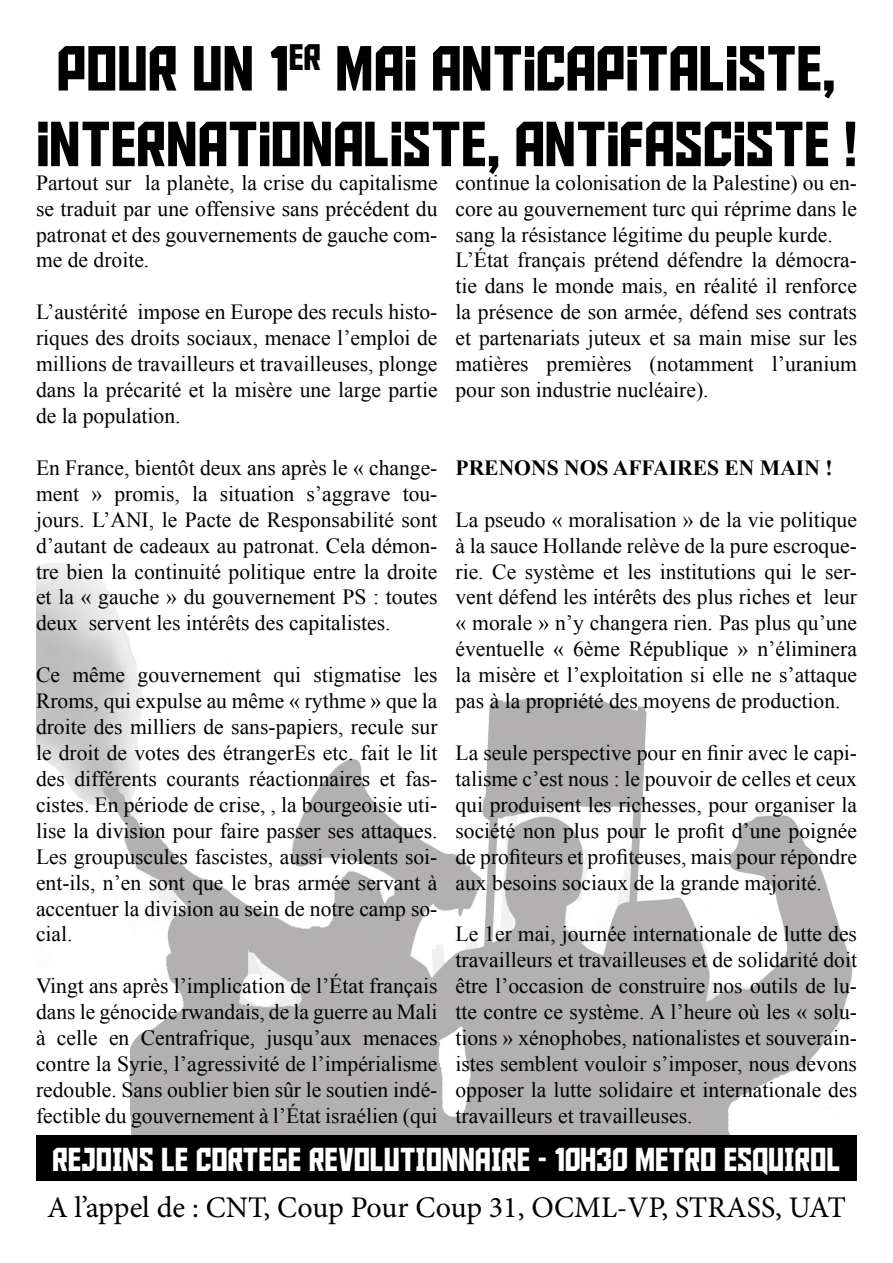
<style>
.page{position:relative;width:893px;height:1263px;background:#fff}
.page>*{position:absolute;margin:0;border:0;box-sizing:border-box;transform-origin:0 0}
.t1{font:63px/75.6px "Aldothe Apache";color:#000;text-align:center}
.t2{font:33px "Aldothe Apache";color:#fff}
.t3{font:30px "Minion Pro";color:#000}
.t4{font:21.6px/26px "Times New Roman";color:#000;text-align:justify}
.t5{font:700 21.6px "Times New Roman";color:#000}
</style>
<div class="page">
<img style="left:36px;top:563px;width:817px;height:572px">
<div style="left:36px;top:1135px;width:821px;height:46px;background:#000"></div>
<p class="t1" style="left:37px;top:30px;width:821px">POUR UN 1<sup>ER</sup> MAI ANTICAPITALISTE,<br>INTERNATIONALISTE, ANTIFASCISTE !</p>
<p class="t4" style="left:36px;top:169px;width:403px">Partout sur la planète, la crise du capitalisme se traduit par une offensive sans précédent du patronat et des gouvernements de gauche com&shy;me de droite.</p>
<p class="t4" style="left:36px;top:299px;width:403px">L’austérité impose en Europe des reculs histo&shy;riques des droits sociaux, menace l’emploi de millions de travailleurs et travailleuses, plonge dans la précarité et la misère une large partie de la population.</p>
<p class="t4" style="left:36px;top:454px;width:403px">En France, bientôt deux ans après le « change&shy;ment » promis, la situation s’aggrave tou&shy;jours. L’ANI, le Pacte de Responsabilité sont d’autant de cadeaux au patronat. Cela démon&shy;tre bien la continuité politique entre la droite et la « gauche » du gouvernement PS : toutes deux servent les intérêts des capitalistes.</p>
<p class="t4" style="left:36px;top:662px;width:403px">Ce même gouvernement qui stigmatise les Rroms, qui expulse au même « rythme » que la droite des milliers de sans-papiers, recule sur le droit de votes des étrangerEs etc. fait le lit des différents courants réactionnaires et fas&shy;cistes. En période de crise, , la bourgeoisie uti&shy;lise la division pour faire passer ses attaques.<br>Les groupuscules fascistes, aussi violents soi&shy;ent-ils, n’en sont que le bras armée servant à accentuer la division au sein de notre camp so&shy;cial.</p>
<p class="t4" style="left:36px;top:973px;width:403px">Vingt ans après l’implication de l’État français dans le génocide rwandais, de la guerre au Mali à celle en Centrafrique, jusqu’aux menaces contre la Syrie, l’agressivité de l’impérialisme redouble. Sans oublier bien sûr le soutien indé&shy;fectible du gouvernement à l’État israélien (qui</p>
<p class="t4" style="left:455px;top:169px;width:403px">continue la colonisation de la Palestine) ou en&shy;core au gouvernement turc qui réprime dans le sang la résistance légitime du peuple kurde.</p>
<p class="t4" style="left:455px;top:247px;width:403px">L’État français prétend défendre la démocra&shy;tie dans le monde mais, en réalité il renforce la présence de son armée, défend ses contrats et partenariats juteux et sa main mise sur les matières premières (notamment l’uranium pour son industrie nucléaire).</p>
<p class="t5" style="left:455px;top:453px;width:378px">PRENONS NOS AFFAIRES EN MAIN !</p>
<p class="t4" style="left:455px;top:506px;width:403px">La pseudo « moralisation » de la vie politique à la sauce Hollande relève de la pure escroque&shy;rie. Ce système et les institutions qui le ser&shy;vent défend les intérêts des plus riches et leur « morale » n’y changera rien. Pas plus qu’une éventuelle « 6ème République » n’éliminera la misère et l’exploitation si elle ne s’attaque pas à la propriété des moyens de production.</p>
<p class="t4" style="left:455px;top:739px;width:403px">La seule perspective pour en finir avec le capi&shy;talisme c’est nous : le pouvoir de celles et ceux qui produisent les richesses, pour organiser la société non plus pour le profit d’une poignée de profiteurs et profiteuses, mais pour répondre aux besoins sociaux de la grande majorité.</p>
<p class="t4" style="left:455px;top:921px;width:403px">Le 1er mai, journée internationale de lutte des travailleurs et travailleuses et de solidarité doit être l’occasion de construire nos outils de lu&shy;tte contre ce système. A l’heure où les « solu&shy;tions » xénophobes, nationalistes et souverain&shy;istes semblent vouloir s’imposer, nous devons opposer la lutte solidaire et internationale des travailleurs et travailleuses.</p>
<p class="t2" style="left:52px;top:1141px;width:789px">REJOINS LE CORTEGE REVOLUTIONNAIRE - 10H30 METRO ESQUIROL</p>
<p class="t3" style="left:47px;top:1187px;width:800px">A l’appel de : CNT, Coup Pour Coup 31, OCML-VP, STRASS, UAT</p>
</div>
